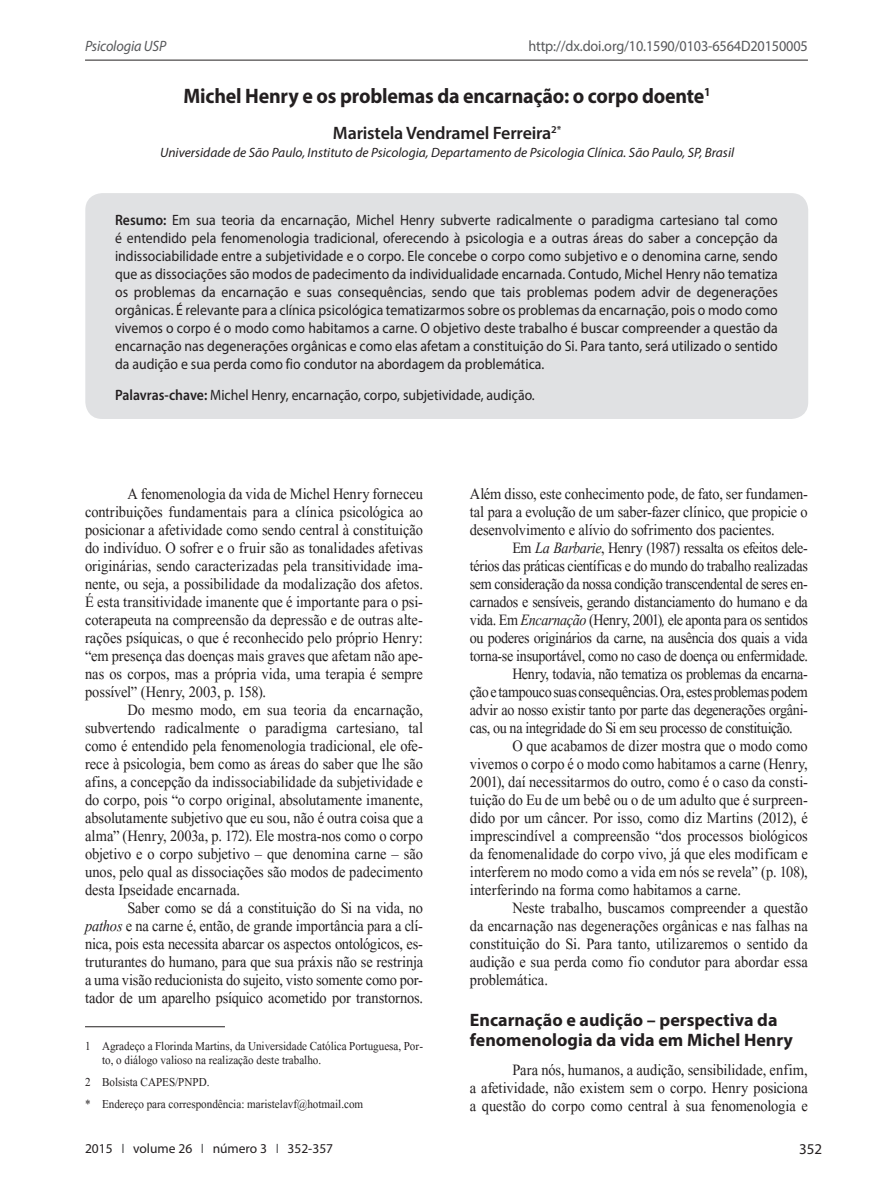
<style>
.page{position:relative;width:893px;height:1191px;background:#fff}
.page>*{position:absolute;margin:0;border:0;box-sizing:border-box;transform-origin:0 0}
.titulo{font:700 21px "Myriad Pro";letter-spacing:-.01em;color:#231f20;scale:.95 1}
.texto{font:19.5px/18px "Aparajita";letter-spacing:-.005em;color:#231f20;text-align:justify;scale:.92 1}
.texto-2{font:19.5px/18px "Aparajita";letter-spacing:-.005em;color:#231f20;text-align:justify;scale:.9 1}
.sub1{font:700 18px/19.5px "Myriad Pro";color:#231f20}
.autores{font:600 18px "Myriad Pro";letter-spacing:-.01em;color:#231f20}
.resumo{font:15px/18px "Myriad Pro";color:#231f20;text-align:justify;scale:.92 1}
.RODAPE{font:15px/13.5px "Aparajita";color:#231f20;scale:.92 1}
.palavras-chave{font:15px "Myriad Pro";color:#231f20;scale:.92 1}
.t1{font:15px "Myriad Pro";letter-spacing:-.01em;color:#57585a;scale:.95 1}
.t2{font:italic 15px "Myriad Pro";letter-spacing:-.01em;color:#57585a;scale:.95 1}
.resumo-2{font:15px "Myriad Pro";color:#231f20}
.instituicao{font:italic 13.5px "Myriad Pro";color:#231f20}
.t3{font:13.5px "Myriad Pro";color:#231f20}
.s1{font-weight:600}
.s2{font-style:italic}
.s3{color:#57585a}
</style>
<div class="page">
<hr style="left:85px;top:60px;width:723px;height:1px;background:#231f20">
<hr style="left:85px;top:1026px;width:140px;height:1px;background:#231f20">
<div style="left:85px;top:193px;width:723px;height:226px;background:#e0e1e3;border-radius:17px"></div>
<p class="t2" style="left:85px;top:36px;width:87px">Psicologia USP</p>
<p class="t1" style="left:528px;top:37px;width:296px">http://dx.doi.org/10.1590/0103-6564D20150005</p>
<p class="titulo" style="left:183px;top:82px;width:556px">Michel Henry e os problemas da encarnação: o corpo doente<sup>1</sup></p>
<p class="autores" style="left:333px;top:122px;width:230px">Maristela Vendramel Ferreira<sup>2*</sup></p>
<p class="instituicao" style="left:160px;top:144px;width:576px">Universidade de São Paulo, Instituto de Psicologia, Departamento de Psicologia Clínica. São Paulo, SP, Brasil</p>
<p class="resumo" style="left:115px;top:211px;width:722px"><span class="s1">Resumo:</span> Em sua teoria da encarnação, Michel Henry subverte radicalmente o paradigma cartesiano tal como é entendido pela fenomenologia tradicional, oferecendo à psicologia e a outras áreas do saber a concepção da indissociabilidade entre a subjetividade e o corpo. Ele concebe o corpo como subjetivo e o denomina carne, sendo que as dissociações são modos de padecimento da individualidade encarnada. Contudo, Michel Henry não tematiza os problemas da encarnação e suas consequências, sendo que tais problemas podem advir de degenerações orgânicas. É relevante para a clínica psicológica tematizarmos sobre os problemas da encarnação, pois o modo como vivemos o corpo é o modo como habitamos a carne. O objetivo deste trabalho é buscar compreender a questão da encarnação nas degenerações orgânicas e como elas afetam a constituição do Si. Para tanto, será utilizado o sentido da audição e sua perda como fio condutor na abordagem da problemática.</p>
<p class="palavras-chave" style="left:115px;top:385px;width:458px"><span class="s1">Palavras-chave:</span> Michel Henry, encarnação, corpo, subjetividade, audição.</p>
<p class="texto" style="left:85px;top:486px;width:369px;text-indent:43px">A fenomenologia da vida de Michel Henry forneceu contribuições fundamentais para a clínica psicológica ao posicionar a afetividade como sendo central à constituição do indivíduo. O sofrer e o fruir são as tonalidades afetivas originárias, sendo caracterizadas pela transitividade ima&shy;nente, ou seja, a possibilidade da modalização dos afetos.<br>É esta transitividade imanente que é importante para o psi&shy;coterapeuta na compreensão da depressão e de outras alte&shy;rações psíquicas, o que é reconhecido pelo próprio Henry: “em presença das doenças mais graves que afetam não ape&shy;nas os corpos, mas a própria vida, uma terapia é sempre possível” (Henry, 2003, p. 158).</p>
<p class="texto" style="left:85px;top:702px;width:369px;text-indent:43px">Do mesmo modo, em sua teoria da encarnação, subvertendo radicalmente o paradigma cartesiano, tal como é entendido pela fenomenologia tradicional, ele ofe&shy;rece à psicologia, bem como as áreas do saber que lhe são afins, a concepção da indissociabilidade da subjetividade e do corpo, pois “o corpo original, absolutamente imanente, absolutamente subjetivo que eu sou, não é outra coisa que a alma” (Henry, 2003a, p. 172). Ele mostra-nos como o corpo objetivo e o corpo subjetivo – que denomina carne – são unos, pelo qual as dissociações são modos de padecimento desta Ipseidade encarnada.</p>
<p class="texto" style="left:85px;top:900px;width:369px;text-indent:43px">Saber como se dá a constituição do Si na vida, no <span class="s2">pathos</span> e na carne é, então, de grande importância para a clí&shy;nica, pois esta necessita abarcar os aspectos ontológicos, es&shy;truturantes do humano, para que sua práxis não se restrinja a uma visão reducionista do sujeito, visto somente como por&shy;tador de um aparelho psíquico acometido por transtornos.</p>
<p class="RODAPE" style="left:102px;top:1040px;width:350px;text-indent:-17px">1 Agradeço a Florinda Martins, da Universidade Católica Portuguesa, Por&shy;to, o diálogo valioso na realização deste trabalho.</p>
<p class="RODAPE" style="left:85px;top:1075px;width:137px">2 Bolsista CAPES/PNPD.</p>
<p class="RODAPE" style="left:85px;top:1097px;width:304px">* Endereço para correspondência: maristelavf@hotmail.com</p>
<p class="texto" style="left:470px;top:486px;width:369px">Além disso, este conhecimento pode, de fato, ser fundamen&shy;tal para a evolução de um saber-fazer clínico, que propicie o desenvolvimento e alívio do sofrimento dos pacientes.</p>
<p class="texto-2" style="left:470px;top:540px;width:377px;text-indent:43px">Em <span class="s2">La Barbarie</span>, Henry (1987) ressalta os efeitos dele&shy;térios das práticas científicas e do mundo do trabalho realizadas sem consideração da nossa condição transcendental de seres en&shy;carnados e sensíveis, gerando distanciamento do humano e da vida. Em <span class="s2">Encarnação</span> (Henry, 2001)<span class="s2">,</span> ele aponta para os sentidos ou poderes originários da carne, na ausência dos quais a vida torna-se insuportável, como no caso de doença ou enfermidade.</p>
<p class="texto-2" style="left:470px;top:666px;width:377px;text-indent:43px">Henry, todavia, não tematiza os problemas da encarna&shy;ção e tampouco suas consequências. Ora, estes problemas podem advir ao nosso existir tanto por parte das degenerações orgâni&shy;cas, ou na integridade do Si em seu processo de constituição.</p>
<p class="texto" style="left:470px;top:738px;width:369px;text-indent:43px">O que acabamos de dizer mostra que o modo como vivemos o corpo é o modo como habitamos a carne (Henry, 2001), daí necessitarmos do outro, como é o caso da consti&shy;tuição do Eu de um bebê ou o de um adulto que é surpreen&shy;dido por um câncer. Por isso, como diz Martins (2012), é imprescindível a compreensão “dos processos biológicos da fenomenalidade do corpo vivo, já que eles modificam e interferem no modo como a vida em nós se revela” (p. 108), interferindo na forma como habitamos a carne.</p>
<p class="texto" style="left:470px;top:900px;width:369px;text-indent:43px">Neste trabalho, buscamos compreender a questão da encarnação nas degenerações orgânicas e nas falhas na constituição do Si. Para tanto, utilizaremos o sentido da audição e sua perda como fio condutor para abordar essa problemática.</p>
<p class="sub1" style="left:470px;top:1009px;width:325px">Encarnação e audição – perspectiva da fenomenologia da vida em Michel Henry</p>
<p class="texto" style="left:470px;top:1062px;width:369px;text-indent:43px">Para nós, humanos, a audição, sensibilidade, enfim, a afetividade, não existem sem o corpo. Henry posiciona a questão do corpo como central à sua fenomenologia e</p>
<p class="t3" style="left:85px;top:1140px;width:250px">2015 <span class="s3">I</span> volume 26 <span class="s3">I</span> número 3 <span class="s3">I</span> 352-357</p>
<p class="resumo-2" style="left:799px;top:1139px;width:25px">352</p>
</div>
